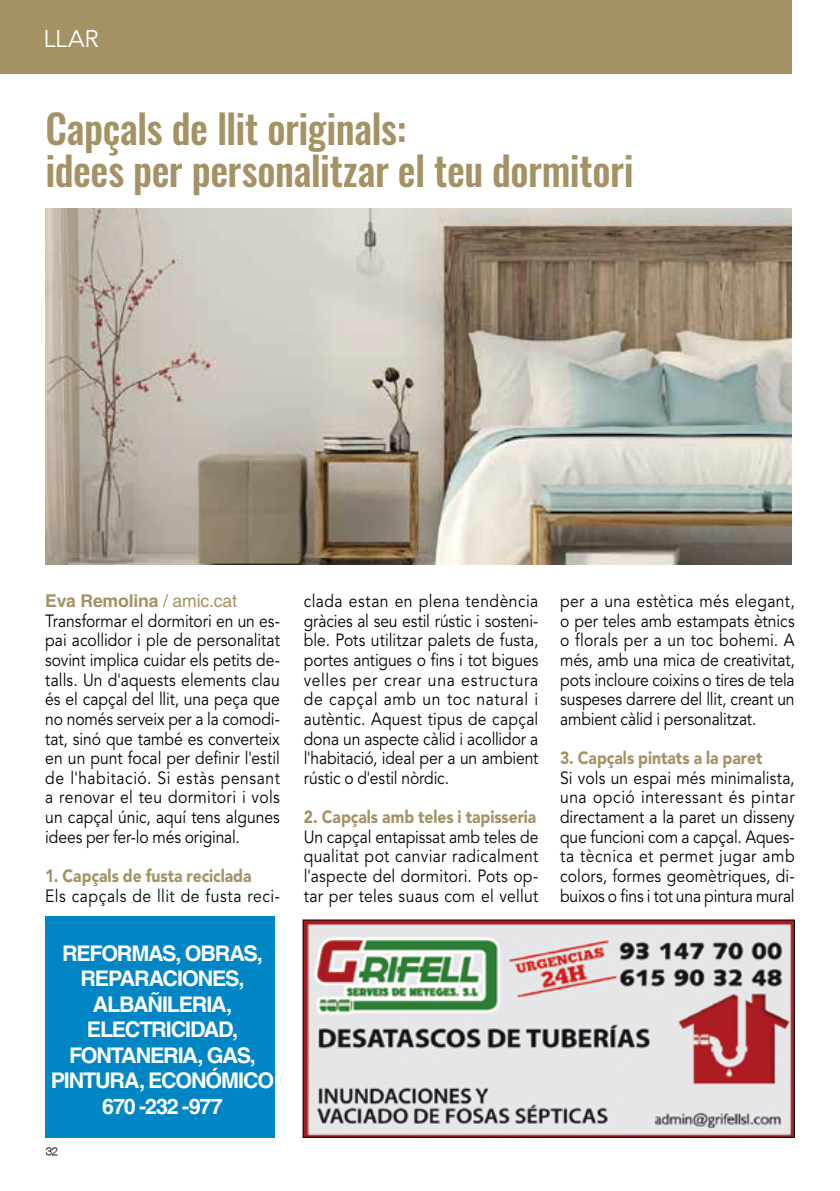
<style>
.page{position:relative;width:840px;height:1191px;background:#fff}
.page>*{position:absolute;margin:0;border:0;box-sizing:border-box;transform-origin:0 0}
.t1{font:500 40px/42px "Oswald";letter-spacing:-.015em;color:#a49265}
.t2{font:24px "Avenir LT Std";color:#fff}
.t3{font:700 21.6px/25.4px "Helvetica";letter-spacing:-.055em;color:#fff;text-align:center}
.t4{font:17.6px/19.6px "Avenir LT Std";color:#000;text-align:justify;scale:.89 1}
.t5{font:900 17.6px "Avenir LT Std";color:#a49265;scale:.89 1}
.t6{font:17.6px "Avenir LT Std";letter-spacing:.03em;color:#000;scale:.89 1}
.t7{font:700 17.6px "Helvetica";letter-spacing:-.01em;color:#a49265}
.t8{font:14px "Kravitz Thermal";color:#000}
.s1{font-weight:400}
</style>
<div class="page">
<img style="left:45px;top:209px;width:746px;height:356px">
<div style="left:0;top:0;width:791px;height:74px;background:#a49265"></div>
<img style="left:304px;top:921px;width:488px;height:214px">
<div style="left:45px;top:916px;width:230px;height:221px;background:#0086c4"></div>
<h2 class="t2" style="left:43px;top:25px;width:57px">LLAR</h2>
<h1 class="t1" style="left:45px;top:108px;width:589px">Capçals de llit originals:<br>idees per personalitzar el teu dormitori</h1>
<p class="t7" style="left:45px;top:590px;width:193px">Eva Remolina <span class="s1">/ amic.cat</span></p>
<p class="t4" style="left:45px;top:611px;width:265px">Transformar el dormitori en un es&shy;pai acollidor i ple de personalitat sovint implica cuidar els petits de&shy;talls. Un d'aquests elements clau és el capçal del llit, una peça que no només serveix per a la comodi&shy;tat, sinó que també es converteix en un punt focal per definir l'estil de l'habitació. Si estàs pensant a renovar el teu dormitori i vols un capçal únic, aquí tens algunes idees per fer-lo més original.</p>
<p class="t5" style="left:45px;top:865px;width:233px">1. Capçals de fusta reciclada</p>
<p class="t6" style="left:45px;top:885px;width:265px">Els capçals de llit de fusta reci-</p>
<p class="t3" style="left:51px;top:940px;width:225px">REFORMAS, OBRAS,<br>REPARACIONES,<br>ALBAÑILERIA,<br>ELECTRICIDAD,<br>FONTANERIA, GAS,<br>PINTURA, ECONÓMICO<br>670 -232 -977</p>
<p class="t8" style="left:45px;top:1144px;width:14px">32</p>
<p class="t4" style="left:303px;top:591px;width:265px">clada estan en plena tendència gràcies al seu estil rústic i sosteni&shy;ble. Pots utilitzar palets de fusta, portes antigues o fins i tot bigues velles per crear una estructura de capçal amb un toc natural i autèntic. Aquest tipus de capçal dona un aspecte càlid i acollidor a l'habitació, ideal per a un ambient rústic o d'estil nòrdic.</p>
<p class="t5" style="left:303px;top:806px;width:263px">2. Capçals amb teles i tapisseria</p>
<p class="t4" style="left:303px;top:827px;width:265px">Un capçal entapissat amb teles de qualitat pot canviar radicalment l'aspecte del dormitori. Pots op&shy;tar per teles suaus com el vellut</p>
<p class="t4" style="left:559px;top:591px;width:265px">per a una estètica més elegant, o per teles amb estampats ètnics o florals per a un toc bohemi. A més, amb una mica de creativitat, pots incloure coixins o tires de tela suspeses darrere del llit, creant un ambient càlid i personalitzat.</p>
<p class="t5" style="left:559px;top:747px;width:229px">3. Capçals pintats a la paret</p>
<p class="t4" style="left:559px;top:768px;width:265px">Si vols un espai més minimalista, una opció interessant és pintar directament a la paret un disseny que funcioni com a capçal. Aques&shy;ta tècnica et permet jugar amb colors, formes geomètriques, di&shy;buixos o fins i tot una pintura mural</p>
</div>
